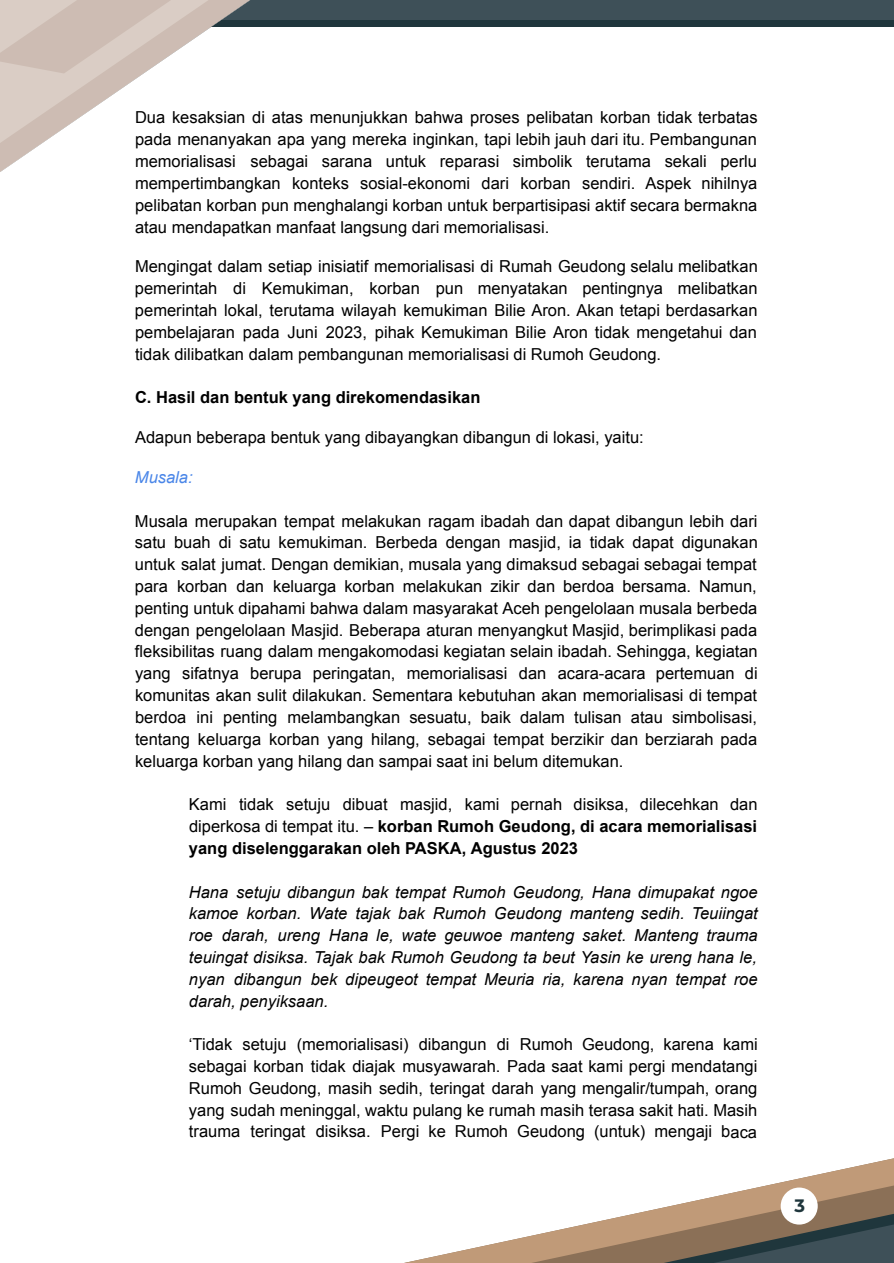
<style>
.page{position:relative;width:894px;height:1263px;background:#fff}
.page>*{position:absolute;margin:0;border:0;box-sizing:border-box;transform-origin:0 0}
.t1{font:700 18px "Montserrat";color:#1f363c}
.t2{font:16.5px/21.8px "Arial";color:#000;text-align:justify}
.t3{font:italic 16.5px/21.8px "Arial";color:#000;text-align:justify}
.t4{font:700 16.5px "Arial";color:#000}
.t5{font:italic 16.5px "Arial";color:#4a86e8}
.s1{font-weight:700}
</style>
<div class="page">
<div style="left:0;top:0;width:894px;height:20px;background:#3e5058"></div>
<div style="left:0;top:20px;width:894px;height:6px;background:#1f363c"></div>
<svg style="left:0;top:0;width:250px;height:172px"></svg>
<svg style="left:404px;top:1158px;width:490px;height:105px"></svg>
<div style="left:781px;top:1188px;width:37px;height:37px;background:#fff;border-radius:50%"></div>
<p class="t2" style="left:135px;top:107px;width:624px">Dua kesaksian di atas menunjukkan bahwa proses pelibatan korban tidak terbatas pada menanyakan apa yang mereka inginkan, tapi lebih jauh dari itu. Pembangunan memorialisasi sebagai sarana untuk reparasi simbolik terutama sekali perlu mempertimbangkan konteks sosial-ekonomi dari korban sendiri. Aspek nihilnya pelibatan korban pun menghalangi korban untuk berpartisipasi aktif secara bermakna atau mendapatkan manfaat langsung dari memorialisasi.</p>
<p class="t2" style="left:135px;top:256px;width:624px">Mengingat dalam setiap inisiatif memorialisasi di Rumah Geudong selalu melibatkan pemerintah di Kemukiman, korban pun menyatakan pentingnya melibatkan pemerintah lokal, terutama wilayah kemukiman Bilie Aron. Akan tetapi berdasarkan pembelajaran pada Juni 2023, pihak Kemukiman Bilie Aron tidak mengetahui dan tidak dilibatkan dalam pembangunan memorialisasi di Rumoh Geudong.</p>
<p class="t4" style="left:135px;top:388px;width:347px">C. Hasil dan bentuk yang direkomendasikan</p>
<p class="t2" style="left:135px;top:427px;width:510px">Adapun beberapa bentuk yang dibayangkan dibangun di lokasi, yaitu:</p>
<p class="t5" style="left:135px;top:468px;width:59px">Musala:</p>
<p class="t2" style="left:135px;top:510px;width:624px">Musala merupakan tempat melakukan ragam ibadah dan dapat dibangun lebih dari satu buah di satu kemukiman. Berbeda dengan masjid, ia tidak dapat digunakan untuk salat jumat. Dengan demikian, musala yang dimaksud sebagai sebagai tempat para korban dan keluarga korban melakukan zikir dan berdoa bersama. Namun, penting untuk dipahami bahwa dalam masyarakat Aceh pengelolaan musala berbeda dengan pengelolaan Masjid. Beberapa aturan menyangkut Masjid, berimplikasi pada fleksibilitas ruang dalam mengakomodasi kegiatan selain ibadah. Sehingga, kegiatan yang sifatnya berupa peringatan, memorialisasi dan acara-acara pertemuan di komunitas akan sulit dilakukan. Sementara kebutuhan akan memorialisasi di tempat berdoa ini penting melambangkan sesuatu, baik dalam tulisan atau simbolisasi, tentang keluarga korban yang hilang, sebagai tempat berzikir dan berziarah pada keluarga korban yang hilang dan sampai saat ini belum ditemukan.</p>
<p class="t2" style="left:189px;top:794px;width:570px">Kami tidak setuju dibuat masjid, kami pernah disiksa, dilecehkan dan diperkosa di tempat itu. – <span class="s1">korban Rumoh Geudong, di acara memorialisasi yang diselenggarakan oleh PASKA, Agustus 2023</span></p>
<p class="t3" style="left:189px;top:881px;width:570px">Hana setuju dibangun bak tempat Rumoh Geudong, Hana dimupakat ngoe kamoe korban. Wate tajak bak Rumoh Geudong manteng sedih. Teuiingat roe darah, ureng Hana le, wate geuwoe manteng saket. Manteng trauma teuingat disiksa. Tajak bak Rumoh Geudong ta beut Yasin ke ureng hana le, nyan dibangun bek dipeugeot tempat Meuria ria, karena nyan tempat roe darah, penyiksaan.</p>
<p class="t2" style="left:189px;top:1034px;width:570px">‘Tidak setuju (memorialisasi) dibangun di Rumoh Geudong, karena kami sebagai korban tidak diajak musyawarah. Pada saat kami pergi mendatangi Rumoh Geudong, masih sedih, teringat darah yang mengalir/tumpah, orang yang sudah meninggal, waktu pulang ke rumah masih terasa sakit hati. Masih trauma teringat disiksa. Pergi ke Rumoh Geudong (untuk) mengaji baca</p>
<p class="t1" style="left:795px;top:1195px;width:12px">3</p>
</div>
